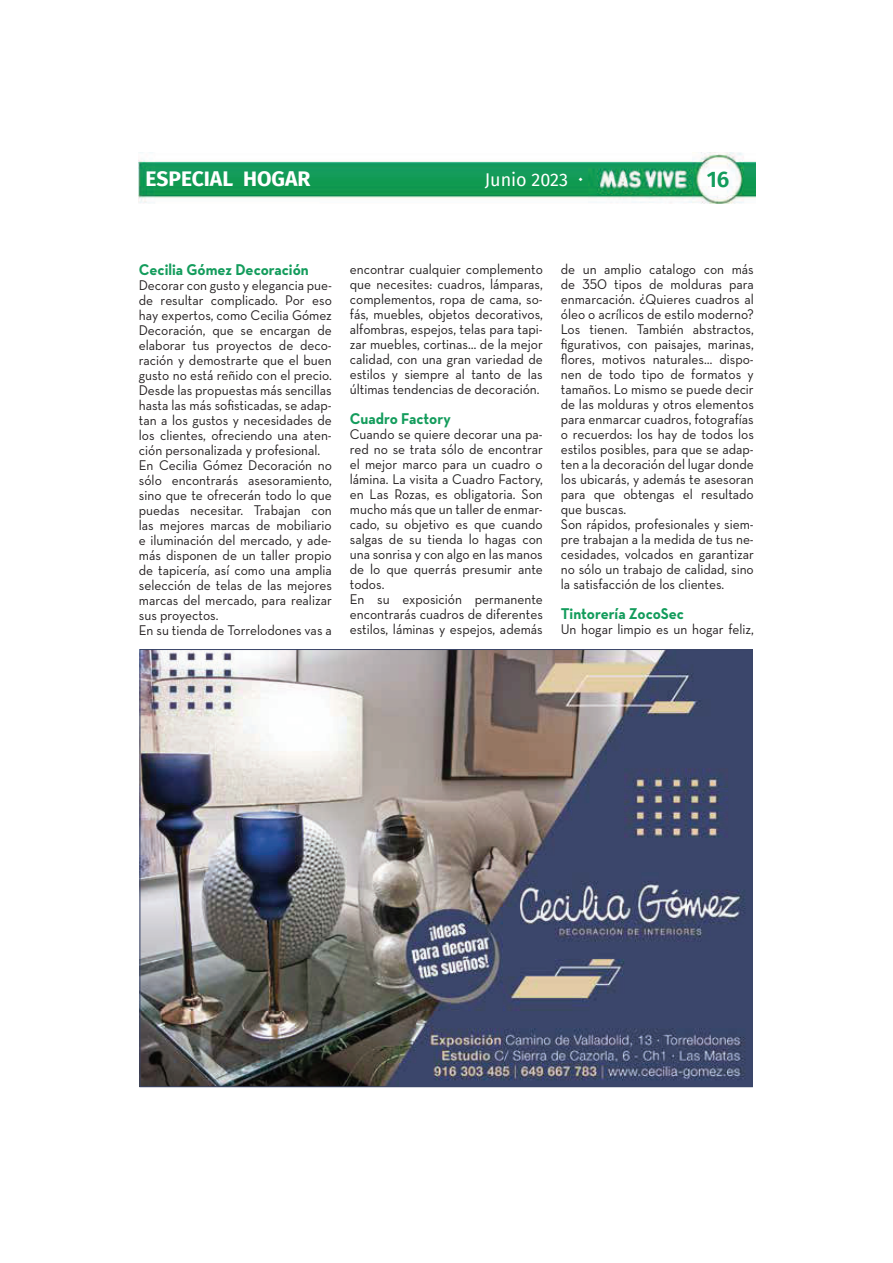
<style>
.page{position:relative;width:893px;height:1263px;background:#fff}
.page>*{position:absolute;margin:0;border:0;box-sizing:border-box;transform-origin:0 0}
.t1{font:600 22.5px "Fira Sans";color:#139c5c}
.t2{font:700 21px "Fira Sans";color:#fff}
.t3{font:18px "Fira Sans";color:#fff}
.t4{font:700 15.9px "Neutra Text";color:#139c5c;scale:.94 1}
.t5{font:14.25px/15px "Neutra Text";color:#231f20;scale:.94 1}
.s1{font-family:"Fedra Sans Pro";font-size:27px}
.s2{font-family:"Neutra Text Book Alt"}
</style>
<div class="page">
<img style="left:139px;top:152px;width:616px;height:52px">
<img style="left:142px;top:651px;width:609px;height:434px">
<h2 class="t2" style="left:146px;top:166px;width:166px">ESPECIAL HOGAR</h2>
<p class="t3" style="left:485px;top:169px;width:100px">Junio 2023 <span class="s1">·</span></p>
<h1 class="t1" style="left:707px;top:166px;width:24px">16</h1>
<p class="t4" style="left:139px;top:264px;width:182px">Cecilia Gómez Decoración</p>
<p class="t5" style="left:139px;top:279px;width:207px">Decorar con gusto y elegancia pue&shy;de resultar complicado. Por eso hay expertos, como Cecilia Gómez<br>Decoración, que se encargan de elaborar tus proyectos de deco&shy;ración y demostrarte que el buen gusto no está reñido con el precio.<br>Desde las propuestas más sencillas hasta las más sofisticadas, se adap&shy;tan a los gustos y necesidades de los clientes, ofreciendo una aten&shy;ción personalizada y profesional.<br>En Cecilia Gómez Decoración no sólo encontrarás asesoramiento, sino que te ofrecerán todo lo que puedas necesitar. Trabajan con las mejores marcas de mobiliario e iluminación del mercado, y ade&shy;más disponen de un taller propio de tapicería, así como una amplia selección de telas de las mejores marcas del mercado, para realizar sus proyectos.<br>En su tienda de Torrelodones vas a</p>
<p class="t5" style="left:350px;top:263px;width:207px;text-align:justify">encontrar cualquier complemento que necesites: cuadros, lámparas, complementos, ropa de cama, so&shy;fás, muebles, objetos decorativos, alfombras, espejos, telas para tapi&shy;zar muebles, cortinas… de la mejor calidad, con una gran variedad de estilos y siempre al tanto de las últimas tendencias de decoración.</p>
<p class="t4" style="left:350px;top:413px;width:109px">Cuadro Factory</p>
<p class="t5" style="left:350px;top:428px;width:207px">Cuando se quiere decorar una pa&shy;red no se trata sólo de encontrar el mejor marco para un cuadro o lámina. La visita a Cuadro Factory, en Las Rozas, es obligatoria. Son mucho más que un taller de enmar&shy;cado, su objetivo es que cuando salgas de su tienda lo hagas con una sonrisa y con algo en las manos de lo que querrás presumir ante todos.<br>En su exposición permanente encontrarás cuadros de diferentes estilos, láminas y espejos, además</p>
<p class="t5" style="left:561px;top:263px;width:207px">de un amplio catalogo con más de <span class="s2">350</span> tipos de molduras para enmarcación. ¿Quieres cuadros al óleo o acrílicos de estilo moderno?<br>Los tienen. También abstractos, figurativos, con paisajes, marinas, flores, motivos naturales… dispo&shy;nen de todo tipo de formatos y tamaños. Lo mismo se puede decir de las molduras y otros elementos para enmarcar cuadros, fotografías o recuerdos: los hay de todos los estilos posibles, para que se adap&shy;ten a la decoración del lugar donde los ubicarás, y además te asesoran para que obtengas el resultado que buscas.<br>Son rápidos, profesionales y siem&shy;pre trabajan a la medida de tus ne&shy;cesidades, volcados en garantizar no sólo un trabajo de calidad, sino la satisfacción de los clientes.</p>
<p class="t4" style="left:561px;top:608px;width:133px">Tintorería ZocoSec</p>
<p class="t5" style="left:561px;top:623px;width:207px">Un hogar limpio es un hogar feliz,</p>
</div>
